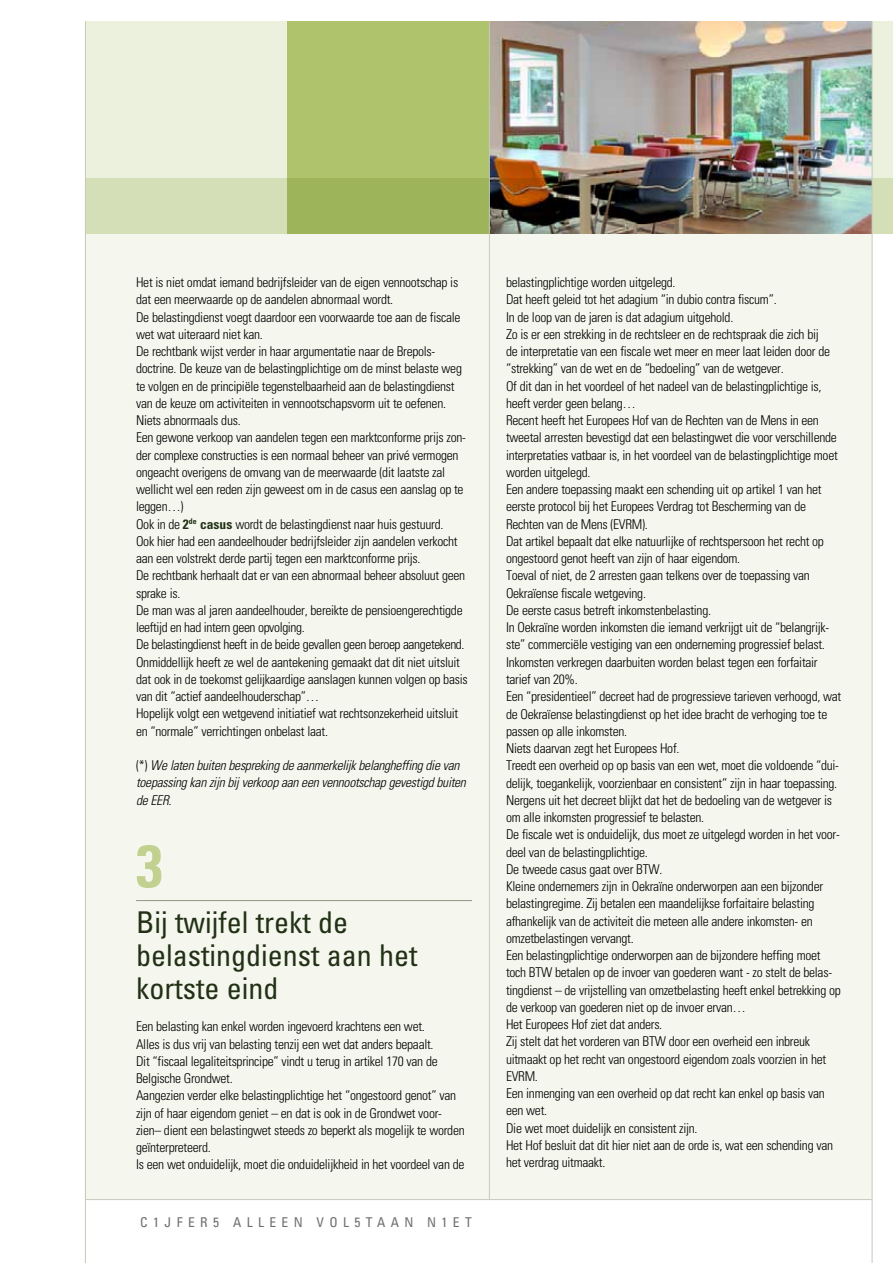
<style>
.page{position:relative;width:893px;height:1263px;background:#fff}
.page>*{position:absolute;margin:0;border:0;box-sizing:border-box;transform-origin:0 0}
.t1{font:700 condensed 60px "Univers";color:#c2d090}
.t2{font:condensed 30px/33px "Univers";color:#223116}
.t3{font:300 condensed 13.5px/17.2px "Univers";letter-spacing:-.02em;color:#000}
.t4{font:italic 300 condensed 13.5px/17.2px "Univers";letter-spacing:-.02em;color:#000}
.t5{font:condensed 13.5px "Univers";letter-spacing:.4em;color:#6f6f6e}
.s1{font-weight:700;color:#223116}
.s2{font-style:normal}
</style>
<div class="page">
<div style="left:85px;top:234px;width:787px;height:965px;background:#f5f7ee"></div>
<img style="left:490px;top:21px;width:382px;height:158px">
<div style="left:85px;top:21px;width:202px;height:213px;background:#ecf1de"></div>
<div style="left:287px;top:21px;width:202px;height:213px;background:#afc36d"></div>
<div style="left:872px;top:21px;width:21px;height:213px;background:#ecf1de"></div>
<hr style="left:136px;top:900px;width:336px;height:1px;background:#8d9880">
<img style="left:86px;top:179px;width:807px;height:55px">
<hr style="left:85px;top:21px;width:1px;height:1242px;background:#c4cbbc">
<hr style="left:872px;top:21px;width:1px;height:1242px;background:#c4cbbc">
<hr style="left:489px;top:21px;width:1px;height:1179px;background:#c4cbbc">
<hr style="left:85px;top:1199px;width:787px;height:1px;background:#c4cbbc">
<p class="t3" style="left:136px;top:274px;width:333px">Het is niet omdat iemand bedrijfsleider van de eigen vennootschap is dat een meerwaarde op de aandelen abnormaal wordt.<br>De belastingdienst voegt daardoor een voorwaarde toe aan de fiscale wet wat uiteraard niet kan.<br>De rechtbank wijst verder in haar argumentatie naar de Brepols&shy;doctrine. De keuze van de belastingplichtige om de minst belaste weg te volgen en de principiële tegenstelbaarheid aan de belastingdienst van de keuze om activiteiten in vennootschapsvorm uit te oefenen.<br>Niets abnormaals dus.<br>Een gewone verkoop van aandelen tegen een marktconforme prijs zon&shy;der complexe constructies is een normaal beheer van privé vermogen ongeacht overigens de omvang van de meerwaarde (dit laatste zal wellicht wel een reden zijn geweest om in de casus een aanslag op te leggen…)<br>Ook in de <span class="s1">2</span><sup>de</sup> <span class="s1">casus</span> wordt de belastingdienst naar huis gestuurd.<br>Ook hier had een aandeelhouder bedrijfsleider zijn aandelen verkocht aan een volstrekt derde partij tegen een marktconforme prijs.<br>De rechtbank herhaalt dat er van een abnormaal beheer absoluut geen sprake is.<br>De man was al jaren aandeelhouder, bereikte de pensioengerechtigde leeftijd en had intern geen opvolging.<br>De belastingdienst heeft in de beide gevallen geen beroep aangetekend.<br>Onmiddellijk heeft ze wel de aantekening gemaakt dat dit niet uitsluit dat ook in de toekomst gelijkaardige aanslagen kunnen volgen op basis van dit “actief aandeelhouderschap”…<br>Hopelijk volgt een wetgevend initiatief wat rechtsonzekerheid uitsluit en “normale” verrichtingen onbelast laat.</p>
<p class="t4" style="left:136px;top:757px;width:331px"><span class="s2">(*)</span> We laten buiten bespreking de aanmerkelijk belangheffing die van toepassing kan zijn bij verkoop aan een vennootschap gevestigd buiten de EER.</p>
<h1 class="t1" style="left:136px;top:829px;width:28px">3</h1>
<h2 class="t2" style="left:136px;top:906px;width:283px">Bij twijfel trekt de belastingdienst aan het kortste eind</h2>
<p class="t3" style="left:136px;top:1018px;width:330px">Een belasting kan enkel worden ingevoerd krachtens een wet.<br>Alles is dus vrij van belasting tenzij een wet dat anders bepaalt.<br>Dit “fiscaal legaliteitsprincipe” vindt u terug in artikel 170 van de Belgische Grondwet.<br>Aangezien verder elke belastingplichtige het “ongestoord genot” van zijn of haar eigendom geniet – en dat is ook in de Grondwet voor&shy;zien– dient een belastingwet steeds zo beperkt als mogelijk te worden geïnterpreteerd.<br>Is een wet onduidelijk, moet die onduidelijkheid in het voordeel van de</p>
<p class="t5" style="left:140px;top:1214px;width:333px">C1jfEr5 allee n vol5taan n1e t</p>
<p class="t3" style="left:506px;top:274px;width:337px">belastingplichtige worden uitgelegd.<br>Dat heeft geleid tot het adagium “in dubio contra fiscum”.<br>In de loop van de jaren is dat adagium uitgehold.<br>Zo is er een strekking in de rechtsleer en de rechtspraak die zich bij<br>de interpretatie van een fiscale wet meer en meer laat leiden door de “strekking” van de wet en de “bedoeling” van de wetgever.<br>Of dit dan in het voordeel of het nadeel van de belastingplichtige is, heeft verder geen belang…<br>Recent heeft het Europees Hof van de Rechten van de Mens in een tweetal arresten bevestigd dat een belastingwet die voor verschillende interpretaties vatbaar is, in het voordeel van de belastingplichtige moet worden uitgelegd.<br>Een andere toepassing maakt een schending uit op artikel 1 van het eerste protocol bij het Europees Verdrag tot Bescherming van de Rechten van de Mens (EVRM).<br>Dat artikel bepaalt dat elke natuurlijke of rechtspersoon het recht op ongestoord genot heeft van zijn of haar eigendom.<br>Toeval of niet, de 2 arresten gaan telkens over de toepassing van Oekraïense fiscale wetgeving.<br>De eerste casus betreft inkomstenbelasting.<br>In Oekraïne worden inkomsten die iemand verkrijgt uit de “belangrijk&shy;ste” commerciële vestiging van een onderneming progressief belast.<br>Inkomsten verkregen daarbuiten worden belast tegen een forfaitair tarief van 20%.<br>Een “presidentieel” decreet had de progressieve tarieven verhoogd, wat de Oekraïense belastingdienst op het idee bracht de verhoging toe te passen op alle inkomsten.<br>Niets daarvan zegt het Europees Hof.<br>Treedt een overheid op op basis van een wet, moet die voldoende “dui&shy;delijk, toegankelijk, voorzienbaar en consistent” zijn in haar toepassing.<br>Nergens uit het decreet blijkt dat het de bedoeling van de wetgever is om alle inkomsten progressief te belasten.<br>De fiscale wet is onduidelijk, dus moet ze uitgelegd worden in het voor&shy;deel van de belastingplichtige.<br>De tweede casus gaat over BTW.<br>Kleine ondernemers zijn in Oekraïne onderworpen aan een bijzonder belastingregime. Zij betalen een maandelijkse forfaitaire belasting afhankelijk van de activiteit die meteen alle andere inkomsten- en omzetbelastingen vervangt.<br>Een belastingplichtige onderworpen aan de bijzondere heffing moet toch BTW betalen op de invoer van goederen want - zo stelt de belas&shy;tingdienst – de vrijstelling van omzetbelasting heeft enkel betrekking op de verkoop van goederen niet op de invoer ervan…<br>Het Europees Hof ziet dat anders.<br>Zij stelt dat het vorderen van BTW door een overheid een inbreuk uitmaakt op het recht van ongestoord eigendom zoals voorzien in het EVRM.<br>Een inmenging van een overheid op dat recht kan enkel op basis van een wet.<br>Die wet moet duidelijk en consistent zijn.<br>Het Hof besluit dat dit hier niet aan de orde is, wat een schending van het verdrag uitmaakt.</p>
</div>
